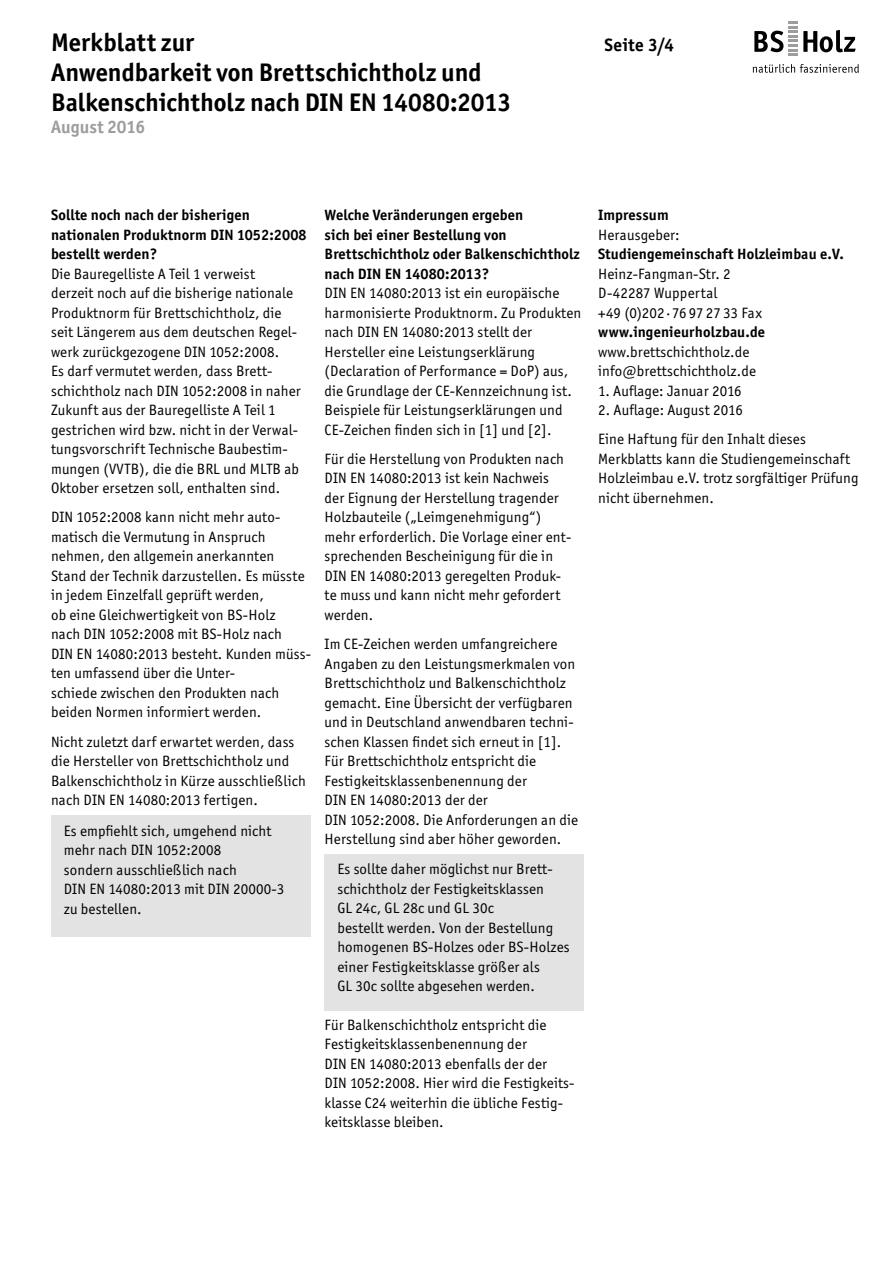
<style>
.page{position:relative;width:893px;height:1263px;background:#fff}
.page>*{position:absolute;margin:0;border:0;box-sizing:border-box;transform-origin:0 0}
.BS-Holz_2013_Head_17{font:700 25.5px/30px "Officina San ITC";color:#000}
.BS-Holz_2013_Head_17-2{font:700 18px "Officina San ITC";color:#9c9d9d}
.t1{font:700 18px "Officina San ITC";letter-spacing:.02em;color:#000}
.BS-Holz_2013_Fließ_1{font:15px/19.5px "Officina San ITC";letter-spacing:.01em;color:#000}
.BS-Holz_2013_Fließ_1-2{font:700 15px/19.5px "Officina San ITC";letter-spacing:.01em;color:#000}
.BS-Holz_2013_Fließ_8{font:15px "Officina San ITC";letter-spacing:.01em;color:#000}
.BS-Holz_2013_Fließ_8-2{font:700 15px "Officina San ITC";letter-spacing:.01em;color:#000}
</style>
<div class="page">
<div style="left:51px;top:816px;width:259px;height:121px;background:#e3e3e3"></div>
<div style="left:325px;top:854px;width:259px;height:157px;background:#e3e3e3"></div>
<svg style="left:753px;top:64px;width:106px;height:9px"></svg>
<svg style="left:803px;top:30px;width:53px;height:22px"></svg>
<svg style="left:754px;top:21px;width:43px;height:35px"></svg>
<p class="BS-Holz_2013_Head_17" style="left:51px;top:27px;width:145px">Merkblatt zur</p>
<p class="BS-Holz_2013_Head_17" style="left:51px;top:57px;width:462px">Anwendbarkeit von Brettschichtholz und<br>Balkenschichtholz nach DIN EN 14080:2013</p>
<p class="BS-Holz_2013_Head_17-2" style="left:51px;top:116px;width:96px">August 2016</p>
<p class="t1" style="left:604px;top:34px;width:71px">Seite 3/4</p>
<p class="BS-Holz_2013_Fließ_1-2" style="left:51px;top:205px;width:257px">Sollte noch nach der bisherigen nationalen Produktnorm DIN 1052:2008 bestellt werden?</p>
<p class="BS-Holz_2013_Fließ_1" style="left:51px;top:264px;width:251px">Die Bauregelliste A Teil 1 verweist derzeit noch auf die bisherige nationale Produktnorm für Brettschichtholz, die seit Längerem aus dem deutschen Regel&shy;werk zurückgezogene DIN 1052:2008.<br>Es darf vermutet werden, dass Brett&shy;schichtholz nach DIN 1052:2008 in naher Zukunft aus der Bauregelliste A Teil 1 gestrichen wird bzw. nicht in der Verwal&shy;tungsvorschrift Technische Baubestim&shy;mungen (VVTB), die die BRL und MLTB ab Oktober ersetzen soll, enthalten sind.</p>
<p class="BS-Holz_2013_Fließ_1" style="left:51px;top:507px;width:261px">DIN 1052:2008 kann nicht mehr auto&shy;matisch die Vermutung in Anspruch nehmen, den allgemein anerkannten Stand der Technik darzustellen. Es müsste in jedem Einzelfall geprüft werden,<br>ob eine Gleichwertigkeit von BS-Holz<br>nach DIN 1052:2008 mit BS-Holz nach<br>DIN EN 14080:2013 besteht. Kunden müss&shy;ten umfassend über die Unter-<br>schiede zwischen den Produkten nach beiden Normen informiert werden.</p>
<p class="BS-Holz_2013_Fließ_1" style="left:51px;top:732px;width:256px">Nicht zuletzt darf erwartet werden, dass die Hersteller von Brettschichtholz und Balkenschichtholz in Kürze ausschließlich nach DIN EN 14080:2013 fertigen.</p>
<p class="BS-Holz_2013_Fließ_1" style="left:64px;top:821px;width:222px">Es empfiehlt sich, umgehend nicht mehr nach DIN 1052:2008<br>sondern ausschließlich nach<br>DIN EN 14080:2013 mit DIN 20000-3 zu bestellen.</p>
<p class="BS-Holz_2013_Fließ_1-2" style="left:325px;top:205px;width:257px">Welche Veränderungen ergeben<br>sich bei einer Bestellung von<br>Brettschichtholz oder Balkenschichtholz nach DIN EN 14080:2013?</p>
<p class="BS-Holz_2013_Fließ_1" style="left:325px;top:283px;width:258px">DIN EN 14080:2013 ist ein europäische harmonisierte Produktnorm. Zu Produkten nach DIN EN 14080:2013 stellt der Hersteller eine Leistungserklärung (Declaration of Performance = DoP) aus, die Grundlage der CE-Kennzeichnung ist.<br>Beispiele für Leistungserklärungen und CE-Zeichen finden sich in [1] und [2].</p>
<p class="BS-Holz_2013_Fließ_1" style="left:325px;top:449px;width:247px">Für die Herstellung von Produkten nach DIN EN 14080:2013 ist kein Nachweis der Eignung der Herstellung tragender Holzbauteile („Leimgenehmigung“) mehr erforderlich. Die Vorlage einer ent&shy;sprechenden Bescheinigung für die in DIN EN 14080:2013 geregelten Produk&shy;te muss und kann nicht mehr gefordert werden.</p>
<p class="BS-Holz_2013_Fließ_1" style="left:325px;top:634px;width:252px">Im CE-Zeichen werden umfangreichere Angaben zu den Leistungsmerkmalen von Brettschichtholz und Balkenschichtholz gemacht. Eine Übersicht der verfügbaren und in Deutschland anwendbaren techni&shy;schen Klassen findet sich erneut in [1].</p>
<p class="BS-Holz_2013_Fließ_1" style="left:325px;top:751px;width:255px">Für Brettschichtholz entspricht die Festigkeitsklassenbenennung der<br>DIN EN 14080:2013 der der<br>DIN 1052:2008. Die Anforderungen an die Herstellung sind aber höher geworden.</p>
<p class="BS-Holz_2013_Fließ_1" style="left:337px;top:859px;width:234px">Es sollte daher möglichst nur Brett&shy;schichtholz der Festigkeitsklassen<br>GL 24c, GL 28c und GL 30c<br>bestellt werden. Von der Bestellung homogenen BS-Holzes oder BS-Holzes einer Festigkeitsklasse größer als<br>GL 30c sollte abgesehen werden.</p>
<p class="BS-Holz_2013_Fließ_1" style="left:325px;top:1014px;width:251px">Für Balkenschichtholz entspricht die Festigkeitsklassenbenennung der<br>DIN EN 14080:2013 ebenfalls der der<br>DIN 1052:2008. Hier wird die Festigkeits&shy;klasse C24 weiterhin die übliche Festig&shy;keitsklasse bleiben.</p>
<p class="BS-Holz_2013_Fließ_1-2" style="left:598px;top:205px;width:72px">Impressum</p>
<p class="BS-Holz_2013_Fließ_1" style="left:598px;top:225px;width:83px">Herausgeber:</p>
<p class="BS-Holz_2013_Fließ_8-2" style="left:598px;top:245px;width:247px">Studiengemeinschaft Holzleimbau e.V.</p>
<p class="BS-Holz_2013_Fließ_8" style="left:598px;top:265px;width:134px">Heinz-Fangman-Str. 2</p>
<p class="BS-Holz_2013_Fließ_8" style="left:598px;top:284px;width:121px">D-42287 Wuppertal</p>
<p class="BS-Holz_2013_Fließ_8" style="left:598px;top:304px;width:165px">+49 (0)202 · 76 97 27 33 Fax</p>
<p class="BS-Holz_2013_Fließ_8-2" style="left:598px;top:323px;width:168px">www.ingenieurholzbau.de</p>
<p class="BS-Holz_2013_Fließ_8" style="left:598px;top:343px;width:153px">www.brettschichtholz.de</p>
<p class="BS-Holz_2013_Fließ_8" style="left:598px;top:362px;width:159px">info@brettschichtholz.de</p>
<p class="BS-Holz_2013_Fließ_8" style="left:598px;top:382px;width:145px">1. Auflage: Januar 2016</p>
<p class="BS-Holz_2013_Fließ_8" style="left:598px;top:401px;width:146px">2. Auflage: August 2016</p>
<p class="BS-Holz_2013_Fließ_1" style="left:598px;top:429px;width:262px">Eine Haftung für den Inhalt dieses Merkblatts kann die Studiengemeinschaft Holzleimbau e.V. trotz sorgfältiger Prüfung nicht übernehmen.</p>
</div>
